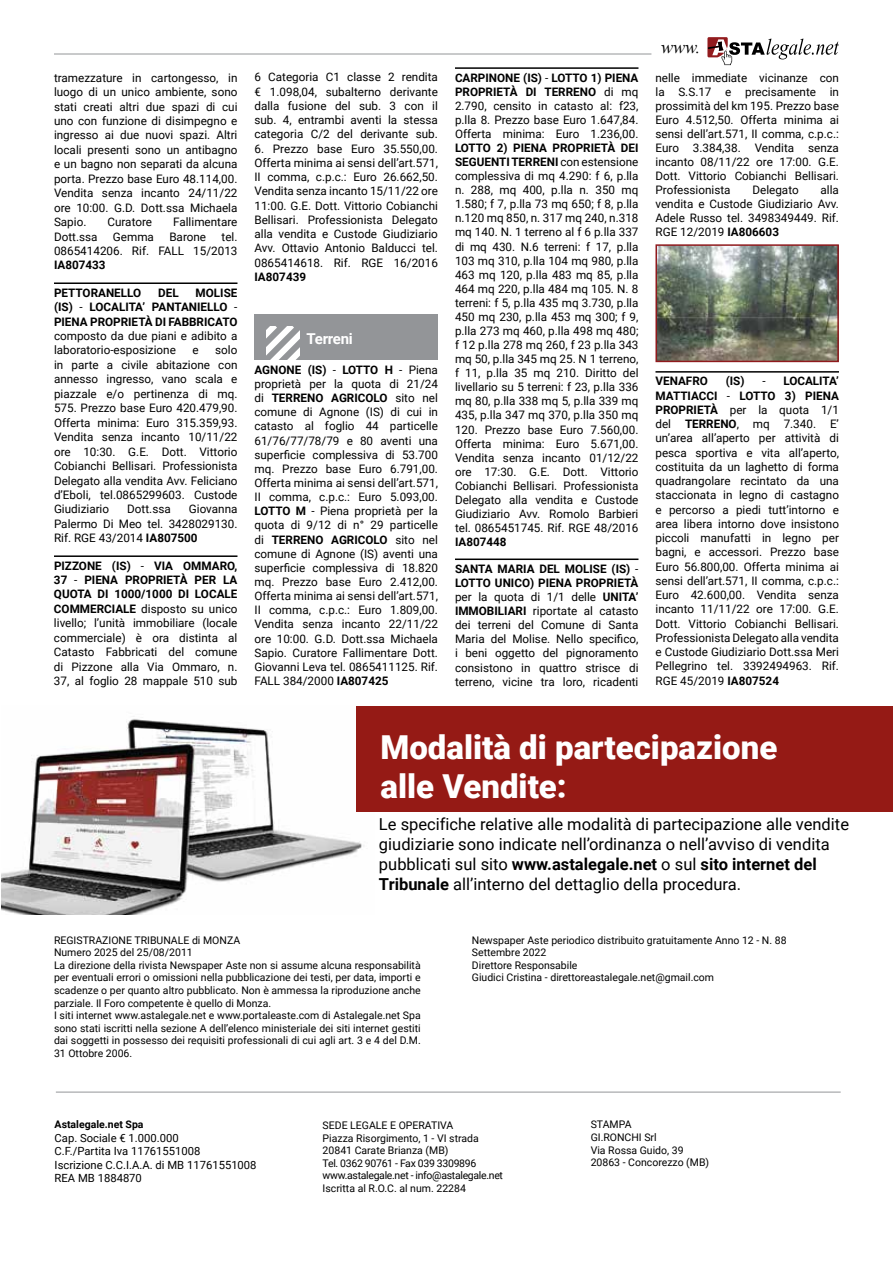
<style>
.page{position:relative;width:893px;height:1263px;background:#fff}
.page>*{position:absolute;margin:0;border:0;box-sizing:border-box;transform-origin:0 0}
.t1{font:900 33px/39.6px "Roboto";color:#fff}
.t2{font:italic 18px "Times New Roman";color:#000}
.t3{font:16.5px/19.8px "Roboto";color:#000}
.t4{font:700 15px "Roboto";letter-spacing:-.02em;color:#fff}
.t5{font:11.7px/14.1px "Roboto";color:#000;text-align:justify}
.t6{font:700 11.7px/14.4px "Roboto";color:#000;text-align:justify}
.t7{font:11.25px/13.5px "Roboto";color:#000}
.t8{font:10.5px/12.6px "Roboto";color:#000}
.t9{font:700 10.5px "Roboto";color:#000}
.s1{font-weight:400}
.s2{font-weight:700}
</style>
<div class="page">
<svg style="left:707px;top:37px;width:132px;height:28px"></svg>
<hr style="left:892px;top:0;width:1px;height:449px;background:#f1f1f2">
<hr style="left:56px;top:1092px;width:785px;height:1px;background:#939598">
<hr style="left:54px;top:54px;width:597px;height:1px;background:#939598">
<img style="left:1px;top:719px;width:374px;height:195px">
<div style="left:356px;top:706px;width:537px;height:105px;background:#951a15"></div>
<hr style="left:54px;top:282px;width:183px;height:2px;background:#000">
<hr style="left:54px;top:555px;width:183px;height:2px;background:#000">
<div style="left:254px;top:314px;width:184px;height:46px;background:#939598"></div>
<svg style="left:266px;top:327px;width:33px;height:33px"></svg>
<hr style="left:455px;top:67px;width:183px;height:2px;background:#000">
<hr style="left:455px;top:558px;width:183px;height:2px;background:#000">
<hr style="left:655px;top:371px;width:184px;height:2px;background:#000">
<img style="left:658px;top:247px;width:178px;height:112px">
<div style="left:655px;top:244px;width:184px;height:118px;border:2px solid #901a1d"></div>
<p class="t5" style="left:54px;top:70px;width:185px">tramezzature in cartongesso, in luogo di un unico ambiente, sono stati creati altri due spazi di cui uno con funzione di disimpegno e ingresso ai due nuovi spazi. Altri locali presenti sono un antibagno e un bagno non separati da alcuna porta. Prezzo base Euro 48.114,00.<br>Vendita senza incanto 24/11/22 ore 10:00. G.D. Dott.ssa Michaela Sapio.</p>
<p class="t5" style="left:108px;top:214px;width:46px">Curatore</p>
<p class="t5" style="left:173px;top:214px;width:66px">Fallimentare</p>
<p class="t5" style="left:54px;top:229px;width:185px;text-align:right">tel.<br>0865414206. Rif. FALL 15/2013</p>
<p class="t6" style="left:54px;top:258px;width:53px">IA807433</p>
<p class="t6" style="left:54px;top:285px;width:89px">PETTORANELLO</p>
<p class="t6" style="left:158px;top:285px;width:22px">DEL</p>
<p class="t5" style="left:54px;top:229px;width:45px">Dott.ssa</p>
<p class="t5" style="left:113px;top:229px;width:43px">Gemma</p>
<p class="t5" style="left:169px;top:229px;width:38px">Barone</p>
<p class="t6" style="left:54px;top:285px;width:185px;text-indent:142px">MOLISE (IS) <span class="s1">-</span> LOCALITA’ PANTANIELLO <span class="s1">- </span>PIENA PROPRIETÀ DI FABBRICATO</p>
<p class="t5" style="left:54px;top:328px;width:185px">composto da due piani e adibito a laboratorio-esposizione</p>
<p class="t5" style="left:54px;top:343px;width:185px;text-indent:161px">solo in parte a civile abitazione con annesso ingresso, vano scala e piazzale e/o pertinenza di mq.<br>575. Prezzo base Euro 420.479,90.<br>Offerta minima: Euro 315.359,93.<br>Vendita senza incanto 10/11/22 ore 10:30. G.E. Dott. Vittorio Cobianchi Bellisari. Professionista Delegato alla vendita Avv. Feliciano d’Eboli, tel.0865299603. Custode Giudiziario</p>
<p class="t5" style="left:192px;top:343px;width:8px">e</p>
<p class="t5" style="left:54px;top:502px;width:185px;text-indent:135px">Giovanna Palermo Di Meo tel. 3428029130.<br>Rif. RGE 43/2014 <span class="s2">IA807500</span></p>
<p class="t5" style="left:54px;top:558px;width:185px"><span class="s2">PIZZONE (IS)</span> - <span class="s2">VIA OMMARO, 37</span> - <span class="s2">PIENA PROPRIETÀ PER LA QUOTA DI 1000/1000 DI LOCALE COMMERCIALE</span> disposto su unico livello; l’unità immobiliare (locale commerciale) è ora distinta al Catasto Fabbricati del comune di Pizzone alla Via Ommaro, n.<br>37, al foglio 28 mappale 510 sub</p>
<p class="t5" style="left:127px;top:502px;width:45px">Dott.ssa</p>
<p class="t5" style="left:254px;top:70px;width:185px">6 Categoria C1 classe 2 rendita € 1.098,04, subalterno derivante dalla fusione del sub. 3 con il sub. 4, entrambi aventi la stessa categoria C/2 del derivante sub.</p>
<p class="t5" style="left:254px;top:141px;width:185px">6. Prezzo base Euro 35.550,00.<br>Offerta minima ai sensi dell’art.571, II comma, c.p.c.: Euro 26.662,50.<br>Vendita senza incanto 15/11/22 ore 11:00. G.E. Dott. Vittorio Cobianchi Bellisari. Professionista Delegato alla vendita e Custode Giudiziario Avv. Ottavio Antonio Balducci tel.<br>0865414618. Rif. RGE 16/2016</p>
<p class="t6" style="left:254px;top:269px;width:53px">IA807439</p>
<p class="t4" style="left:307px;top:328px;width:48px">Terreni</p>
<p class="t5" style="left:254px;top:362px;width:185px"><span class="s2">AGNONE (IS)</span> - <span class="s2">LOTTO H</span> - Piena proprietà per la quota di 21/24 di <span class="s2">TERRENO AGRICOLO</span> sito nel comune di Agnone (IS) di cui in catasto al foglio 44 particelle 61/76/77/78/79 e 80 aventi una superficie complessiva di 53.700 mq. Prezzo base Euro 6.791,00.<br>Offerta minima ai sensi dell’art.571, II comma, c.p.c.: Euro 5.093,00.<br><span class="s2">LOTTO M</span> - Piena proprietà per la quota di 9/12 di n° 29 particelle di <span class="s2">TERRENO AGRICOLO</span> sito nel comune di Agnone (IS) aventi una superficie complessiva di 18.820 mq. Prezzo base Euro 2.412,00.<br>Offerta minima ai sensi dell’art.571, II comma, c.p.c.: Euro 1.809,00.<br>Vendita senza incanto 22/11/22 ore 10:00. G.D. Dott.ssa Michaela Sapio. Curatore Fallimentare Dott.<br>Giovanni Leva tel. 0865411125. Rif.<br>FALL 384/2000 <span class="s2">IA807425</span></p>
<p class="t5" style="left:455px;top:70px;width:185px"><span class="s2">CARPINONE (IS)</span> - <span class="s2">LOTTO 1) PIENA PROPRIETÀ DI TERRENO</span> di mq 2.790, censito in catasto al: f23, p.lla 8. Prezzo base Euro 1.647,84.<br>Offerta minima: Euro 1.236,00.</p>
<p class="t5" style="left:455px;top:140px;width:185px"><span class="s2">LOTTO 2) PIENA PROPRIETÀ DEI SEGUENTI TERRENI</span> con estensione complessiva di mq 4.290: f 6, p.lla n. 288, mq 400, p.lla n. 350 mq 1.580; f 7, p.lla 73 mq 650; f 8, p.lla n.120 mq 850, n. 317 mq 240, n.318 mq 140. N. 1 terreno al f 6 p.lla 337 di mq 430. N.6 terreni: f 17, p.lla 103 mq 310, p.lla 104 mq 980, p.lla 463 mq 120, p.lla 483 mq 85, p.lla 464 mq 220, p.lla 484 mq 105. N. 8 terreni: f 5, p.lla 435 mq 3.730, p.lla 450 mq 230, p.lla 453 mq 300; f 9, p.lla 273 mq 460, p.lla 498 mq 480; f 12 p.lla 278 mq 260, f 23 p.lla 343 mq 50, p.lla 345 mq 25. N 1 terreno, f 11, p.lla 35 mq 210. Diritto del livellario su 5 terreni: f 23, p.lla 336 mq 80, p.lla 338 mq 5, p.lla 339 mq 435, p.lla 347 mq 370, p.lla 350 mq 120. Prezzo base Euro 7.560,00.<br>Offerta minima: Euro 5.671,00.<br>Vendita senza incanto 01/12/22 ore 17:30. G.E. Dott. Vittorio Cobianchi Bellisari. Professionista Delegato alla vendita e Custode Giudiziario Avv. Romolo Barbieri tel. 0865451745. Rif. RGE 48/2016</p>
<p class="t6" style="left:455px;top:534px;width:53px">IA807448</p>
<p class="t5" style="left:455px;top:561px;width:185px"><span class="s2">SANTA MARIA DEL MOLISE (IS)</span> - <span class="s2">LOTTO UNICO) PIENA PROPRIETÀ </span>per la quota di 1/1 delle <span class="s2">UNITA’ IMMOBILIARI</span> riportate al catasto dei terreni del Comune di Santa Maria del Molise. Nello specifico, i beni oggetto del pignoramento consistono in quattro strisce di terreno, vicine tra loro, ricadenti</p>
<h2 class="t2" style="left:661px;top:35px;width:41px">www.</h2>
<p class="t5" style="left:655px;top:70px;width:185px">nelle immediate vicinanze con la S.S.17 e precisamente in prossimità del km 195. Prezzo base Euro 4.512,50. Offerta minima ai sensi dell’art.571, II comma, c.p.c.:<br>Euro 3.384,38. Vendita senza incanto 08/11/22 ore 17:00. G.E.<br>Dott. Vittorio Cobianchi Bellisari.<br>Professionista</p>
<p class="t5" style="left:655px;top:182px;width:185px;text-indent:165px">alla vendita e Custode Giudiziario Avv.<br>Adele Russo tel. 3498349449. Rif.<br>RGE 12/2019 <span class="s2">IA806603</span></p>
<p class="t5" style="left:752px;top:182px;width:48px">Delegato</p>
<p class="t6" style="left:655px;top:374px;width:54px">VENAFRO</p>
<p class="t6" style="left:726px;top:374px;width:20px">(IS)</p>
<p class="t5" style="left:655px;top:374px;width:185px;text-indent:107px">- <span class="s2">LOCALITA’ MATTIACCI</span> - <span class="s2">LOTTO 3) PIENA PROPRIETÀ</span> per la quota 1/1 del <span class="s2">TERRENO</span>, mq 7.340. E’ un’area all’aperto per attività di pesca sportiva e vita all’aperto, costituita da un laghetto di forma quadrangolare recintato da una staccionata in legno di castagno e percorso a piedi tutt’intorno e area libera intorno dove insistono piccoli manufatti in legno per bagni, e accessori. Prezzo base Euro 56.800,00. Offerta minima ai sensi dell’art.571, II comma, c.p.c.:<br>Euro 42.600,00. Vendita senza incanto 11/11/22 ore 17:00. G.E.<br>Dott. Vittorio Cobianchi Bellisari.<br>Professionista Delegato alla vendita e Custode Giudiziario Dott.ssa Meri Pellegrino tel. 3392494963. Rif.<br>RGE 45/2019 <span class="s2">IA807524</span></p>
<h1 class="t1" style="left:380px;top:726px;width:398px">Modalità di partecipazione alle Vendite:</h1>
<p class="t3" style="left:379px;top:814px;width:472px">Le specifiche relative alle modalità di partecipazione alle vendite giudiziarie sono indicate nell’ordinanza o nell’avviso di vendita pubblicati sul sito <span class="s2">www.astalegale.net</span> o sul <span class="s2">sito internet del Tribunale</span> all’interno del dettaglio della procedura.</p>
<p class="t8" style="left:54px;top:933px;width:368px">REGISTRAZIONE TRIBUNALE di MONZA<br>Numero 2025 del 25/08/2011<br>La direzione della rivista Newspaper Aste non si assume alcuna responsabilità per eventuali errori o omissioni nella pubblicazione dei testi, per data, importi e scadenze o per quanto altro pubblicato. Non è ammessa la riproduzione anche parziale. Il Foro competente è quello di Monza.<br>I siti internet www.astalegale.net e www.portaleaste.com di Astalegale.net Spa sono stati iscritti nella sezione A dell’elenco ministeriale dei siti internet gestiti dai soggetti in possesso dei requisiti professionali di cui agli art. 3 e 4 del D.M.<br>31 Ottobre 2006.</p>
<p class="t8" style="left:472px;top:933px;width:316px">Newspaper Aste periodico distribuito gratuitamente Anno 12 - N. 88<br>Settembre 2022<br>Direttore Responsabile<br>Giudici Cristina - direttoreastalegale.net@gmail.com</p>
<p class="t9" style="left:55px;top:1117px;width:90px">Astalegale.net Spa</p>
<p class="t7" style="left:55px;top:1131px;width:203px">Cap. Sociale € 1.000.000<br>C.F./Partita Iva 11761551008<br>Iscrizione C.C.I.A.A. di MB 11761551008<br>REA MB 1884870</p>
<p class="t8" style="left:323px;top:1118px;width:182px">SEDE LEGALE E OPERATIVA<br>Piazza Risorgimento, 1 - VI strada<br>20841 Carate Brianza (MB)<br>Tel. 0362 90761 - Fax 039 3309896 www.astalegale.net - info@astalegale.net<br>Iscritta al R.O.C. al num. 22284</p>
<p class="t8" style="left:591px;top:1118px;width:120px">STAMPA<br>GI.RONCHI Srl<br>Via Rossa Guido, 39<br>20863 - Concorezzo (MB)</p>
</div>
